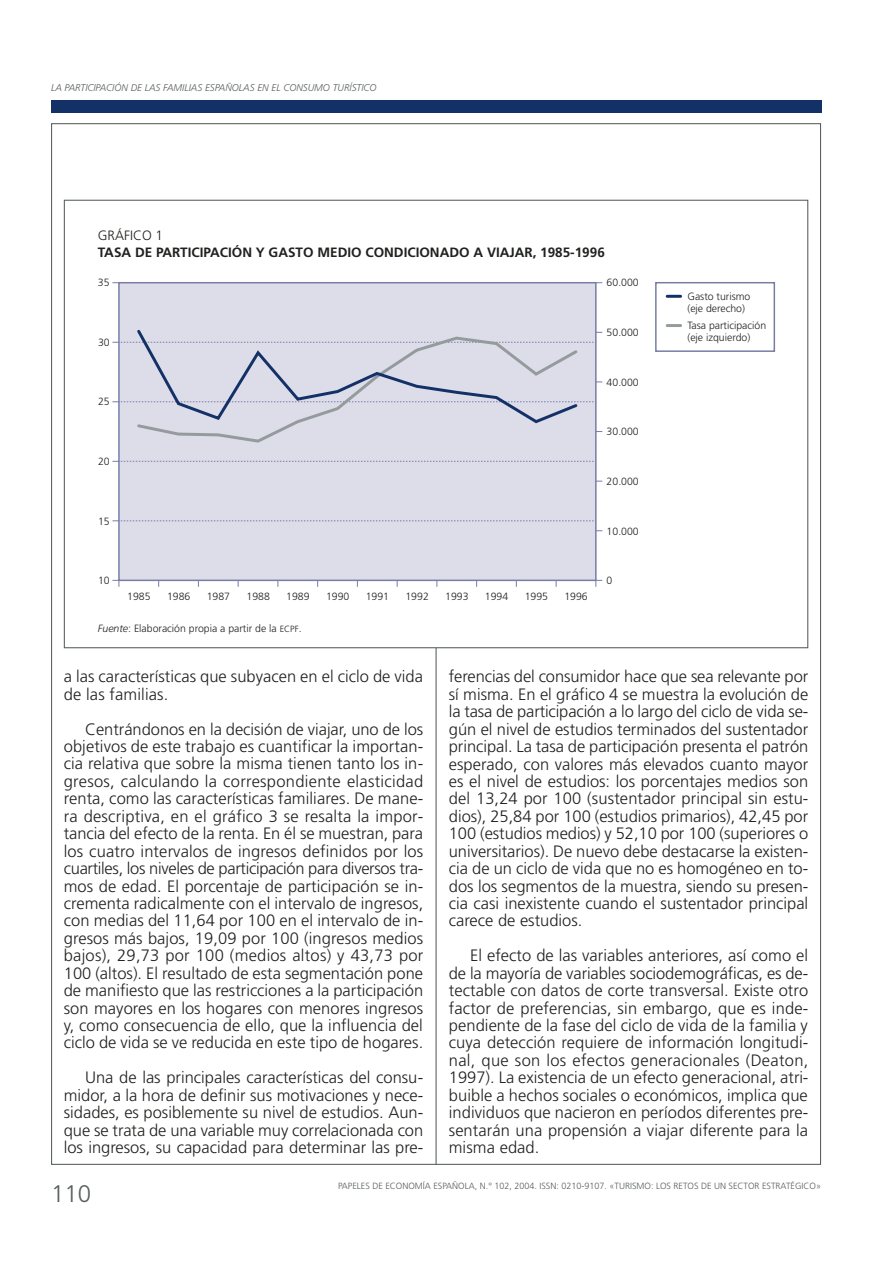
<style>
.page{position:relative;width:893px;height:1263px;background:#fff}
.page>*{position:absolute;margin:0;border:0;box-sizing:border-box;transform-origin:0 0}
.t1{font:300 24px "Frutiger";color:#575e5b}
.t2{font:300 16.5px/17.4px "Frutiger";color:#1f221e;text-align:justify}
.t3{font:700 13.5px "Frutiger";color:#1f221e}
.t4{font:300 13.5px "Frutiger";color:#1f221e}
.t5{font:300 10.5px/12px "Frutiger";color:#1f221e}
.t6{font:italic 300 9.75px "Frutiger";color:#575e5b}
.t7{font:300 9px "Frutiger";color:#575e5b}
.s1{font-style:italic}
.s2{font-size:9px}
</style>
<div class="page">
<div style="left:51px;top:100px;width:770px;height:13px;background:#143167"></div>
<hr style="left:435px;top:636px;width:1px;height:529px;background:#575e5b">
<div style="left:655px;top:282px;width:120px;height:70px;border:2px solid #787da6"></div>
<svg style="left:667px;top:295px;width:13px;height:3px"></svg>
<svg style="left:667px;top:324px;width:13px;height:3px"></svg>
<div style="left:119px;top:283px;width:477px;height:297px;background:#dddce9"></div>
<div style="left:118px;top:282px;width:478px;height:299px;border:2px solid #787da6"></div>
<svg style="left:112px;top:461px;width:484px;height:1px"></svg>
<svg style="left:112px;top:520px;width:484px;height:1px"></svg>
<svg style="left:112px;top:580px;width:7px;height:7px"></svg>
<svg style="left:595px;top:580px;width:7px;height:7px"></svg>
<svg style="left:137px;top:425px;width:157px;height:18px"></svg>
<svg style="left:112px;top:327px;width:490px;height:98px"></svg>
<p class="t6" style="left:51px;top:84px;width:327px">LA PARTICIPACIÓN DE LAS FAMILIAS ESPAÑOLAS EN EL CONSUMO TURÍSTICO</p>
<p class="t4" style="left:98px;top:229px;width:67px">GRÁFICO 1</p>
<p class="t3" style="left:98px;top:247px;width:508px">TASA DE PARTICIPACIÓN Y GASTO MEDIO CONDICIONADO A VIAJAR, 1985-1996</p>
<p class="t5" style="left:98px;top:277px;width:13px">35</p>
<p class="t5" style="left:98px;top:337px;width:13px">30</p>
<p class="t5" style="left:98px;top:397px;width:13px">25</p>
<p class="t5" style="left:98px;top:456px;width:13px">20</p>
<p class="t5" style="left:98px;top:516px;width:13px">15</p>
<p class="t5" style="left:98px;top:575px;width:13px">10</p>
<p class="t5" style="left:127px;top:591px;width:25px">1985</p>
<p class="t5" style="left:167px;top:591px;width:25px">1986</p>
<p class="t5" style="left:286px;top:591px;width:25px">1989</p>
<p class="t5" style="left:366px;top:591px;width:25px">1991</p>
<p class="t5" style="left:445px;top:591px;width:25px">1993</p>
<p class="t5" style="left:485px;top:591px;width:25px">1994</p>
<p class="t5" style="left:564px;top:591px;width:25px">1996</p>
<p class="t5" style="left:207px;top:591px;width:25px">1987</p>
<p class="t5" style="left:246px;top:591px;width:25px">1988</p>
<p class="t5" style="left:326px;top:591px;width:25px">1990</p>
<p class="t5" style="left:405px;top:591px;width:25px">1992</p>
<p class="t5" style="left:524px;top:591px;width:25px">1995</p>
<p class="t5" style="left:98px;top:623px;width:205px"><span class="s1">Fuente</span>: Elaboración propia a partir de la <span class="s2">ECPF</span>.</p>
<p class="t5" style="left:606px;top:277px;width:34px">60.000</p>
<p class="t5" style="left:606px;top:327px;width:34px">50.000</p>
<p class="t5" style="left:606px;top:377px;width:34px">40.000</p>
<p class="t5" style="left:606px;top:426px;width:34px">30.000</p>
<p class="t5" style="left:606px;top:476px;width:34px">20.000</p>
<p class="t5" style="left:606px;top:526px;width:34px">10.000</p>
<p class="t5" style="left:606px;top:575px;width:7px">0</p>
<p class="t5" style="left:687px;top:291px;width:64px">Gasto turismo (eje derecho)</p>
<p class="t5" style="left:687px;top:320px;width:80px">Tasa participación (eje izquierdo)</p>
<p class="t2" style="left:64px;top:669px;width:361px">a las características que subyacen en el ciclo de vida de las familias.</p>
<p class="t2" style="left:64px;top:721px;width:361px;text-indent:21px">Centrándonos en la decisión de viajar, uno de los objetivos de este trabajo es cuantificar la importan&shy;cia relativa que sobre la misma tienen tanto los in&shy;gresos, calculando la correspondiente elasticidad renta, como las características familiares. De mane&shy;ra descriptiva, en el gráfico 3 se resalta la impor&shy;tancia del efecto de la renta. En él se muestran, para los cuatro intervalos de ingresos definidos por los cuartiles, los niveles de participación para diversos tra&shy;mos de edad. El porcentaje de participación se in&shy;crementa radicalmente con el intervalo de ingresos, con medias del 11,64 por 100 en el intervalo de in&shy;gresos más bajos, 19,09 por 100 (ingresos medios bajos), 29,73 por 100 (medios altos) y 43,73 por 100 (altos). El resultado de esta segmentación pone de manifiesto que las restricciones a la participación son mayores en los hogares con menores ingresos y, como consecuencia de ello, que la influencia del ciclo de vida se ve reducida en este tipo de hogares.</p>
<p class="t2" style="left:64px;top:1070px;width:361px;text-indent:21px">Una de las principales características del consu&shy;midor, a la hora de definir sus motivaciones y nece&shy;sidades, es posiblemente su nivel de estudios. Aun&shy;que se trata de una variable muy correlacionada con los ingresos, su capacidad para determinar las pre-</p>
<p class="t2" style="left:449px;top:669px;width:361px">ferencias del consumidor hace que sea relevante por sí misma. En el gráfico 4 se muestra la evolución de la tasa de participación a lo largo del ciclo de vida se&shy;gún el nivel de estudios terminados del sustentador principal. La tasa de participación presenta el patrón esperado, con valores más elevados cuanto mayor es el nivel de estudios: los porcentajes medios son del 13,24 por 100 (sustentador principal sin estu&shy;dios), 25,84 por 100 (estudios primarios), 42,45 por 100 (estudios medios) y 52,10 por 100 (superiores o universitarios). De nuevo debe destacarse la existen&shy;cia de un ciclo de vida que no es homogéneo en to&shy;dos los segmentos de la muestra, siendo su presen&shy;cia casi inexistente cuando el sustentador principal carece de estudios.</p>
<p class="t2" style="left:449px;top:948px;width:361px;text-indent:21px">El efecto de las variables anteriores, así como el de la mayoría de variables sociodemográficas, es de&shy;tectable con datos de corte transversal. Existe otro factor de preferencias, sin embargo, que es inde&shy;pendiente de la fase del ciclo de vida de la familia y cuya detección requiere de información longitudi&shy;nal, que son los efectos generacionales (Deaton, 1997). La existencia de un efecto generacional, atri&shy;buible a hechos sociales o económicos, implica que individuos que nacieron en períodos diferentes pre&shy;sentarán una propensión a viajar diferente para la misma edad.</p>
<h1 class="t1" style="left:51px;top:1184px;width:42px">110</h1>
<p class="t7" style="left:338px;top:1182px;width:484px">PAPELES DE ECONOMÍA ESPAÑOLA, N.° 102, 2004. ISSN: 0210-9107. «TURISMO: LOS RETOS DE UN SECTOR ESTRATÉGICO»</p>
</div>
